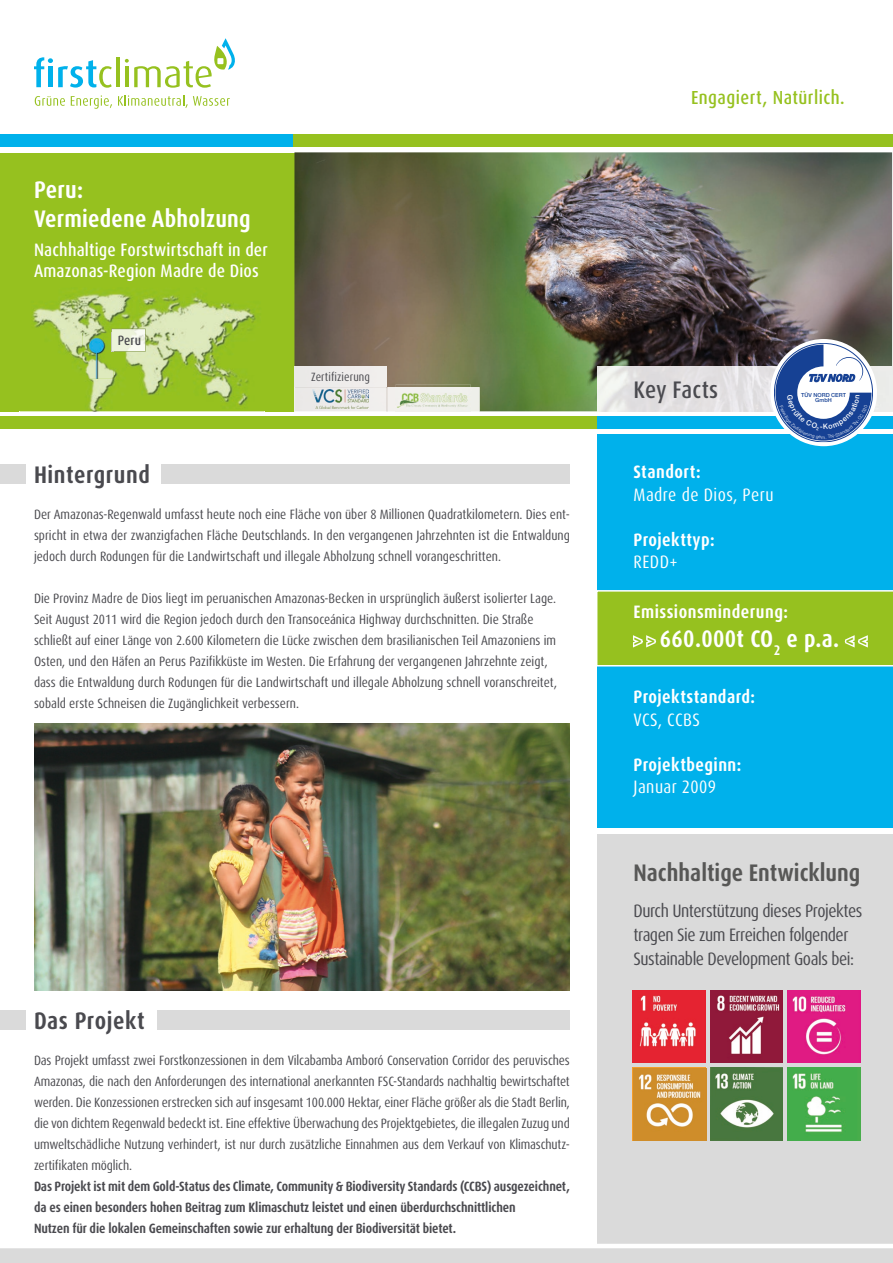
<style>
.page{position:relative;width:893px;height:1263px;background:#fff}
.page>*{position:absolute;margin:0;border:0;box-sizing:border-box;transform-origin:0 0}
.t1{font:700 condensed 24px/28.8px "Dax Pro";letter-spacing:.01em;color:#fff}
.t2{font:700 condensed 24px "Dax Pro";color:#575756}
.t3{font:700 condensed 24px "Dax Pro";letter-spacing:.025em;color:#4a4a4f}
.t4{font:500 condensed 24px "Dax Pro";letter-spacing:.005em;color:#4a4a4f}
.t5{font:500 condensed 18.9px "Dax Pro";letter-spacing:.025em;color:#96c11f}
.t6{font:condensed 18px/24px "Dax Pro";letter-spacing:-.025em;color:#4a4a4f}
.t7{font:700 condensed 18px "Dax Pro";letter-spacing:.025em;color:#fff}
.t8{font:500 condensed 18px/21.6px "Dax Pro";letter-spacing:.01em;color:#fff}
.t9{font:condensed 18px "Dax Pro";letter-spacing:.025em;color:#fff}
.t10{font:condensed 13.5px/21px "Dax Pro";color:#4a4a4f;text-align:justify}
.t11{font:700 condensed 13.5px/21px "Dax Pro";letter-spacing:-.01em;color:#4a4a4f}
.t12{font:500 condensed 13.5px "Dax Pro";color:#4a4a4f}
.t13{font:condensed 12px "Dax Pro";letter-spacing:.01em;color:#4a4a4f}
.t14{font:500 5.55px/5.6px "Helvetica Neue";color:#164194;text-align:center}
.s1{font-size:18px}
</style>
<div class="page">
<div style="left:0;top:416px;width:625px;height:13px;background:#96c11f"></div>
<svg style="left:35px;top:96px;width:30px;height:10px"></svg>
<svg style="left:71px;top:95px;width:41px;height:13px"></svg>
<svg style="left:118px;top:95px;width:112px;height:13px"></svg>
<hr style="left:116px;top:57px;width:3px;height:30px;background:#96c11f">
<svg style="left:34px;top:57px;width:78px;height:31px"></svg>
<svg style="left:125px;top:38px;width:110px;height:50px"></svg>
<div style="left:0;top:153px;width:294px;height:258px;background:#96c11f"></div>
<div style="left:0;top:135px;width:294px;height:12px;background:#00b1eb"></div>
<div style="left:294px;top:135px;width:599px;height:12px;background:#96c11f"></div>
<img style="left:20px;top:292px;width:244px;height:120px">
<div style="left:597px;top:434px;width:296px;height:393px;background:#00b1eb"></div>
<div style="left:597px;top:590px;width:296px;height:76px;background:#96c11f"></div>
<div style="left:597px;top:834px;width:296px;height:429px;background:#dadada"></div>
<img style="left:34px;top:723px;width:536px;height:267px">
<img style="left:633px;top:990px;width:72px;height:72px">
<svg style="left:710px;top:990px;width:73px;height:72px;background:#a3445e"></svg>
<svg style="left:710px;top:1067px;width:73px;height:73px;background:#6a8f61"></svg>
<img style="left:788px;top:990px;width:72px;height:72px">
<img style="left:788px;top:1067px;width:72px;height:73px">
<img style="left:633px;top:1068px;width:73px;height:73px">
<img style="left:294px;top:152px;width:598px;height:259px">
<div style="left:161px;top:464px;width:409px;height:19px;background:#dadada"></div>
<svg style="left:0;top:1244px;width:893px;height:19px"></svg>
<div style="left:294px;top:367px;width:93px;height:44px;background:#eeeceb"></div>
<img style="left:387px;top:387px;width:92px;height:24px">
<img style="left:82px;top:333px;width:32px;height:46px">
<img style="left:111px;top:329px;width:35px;height:23px">
<img style="left:111px;top:333px;width:3px;height:19px">
<img style="left:312px;top:390px;width:57px;height:18px">
<div style="left:0;top:464px;width:26px;height:19px;background:#dadada"></div>
<div style="left:157px;top:1010px;width:413px;height:19px;background:#dadada"></div>
<div style="left:0;top:1010px;width:26px;height:19px;background:#dadada"></div>
<img style="left:396px;top:384px;width:74px;height:28px">
<img style="left:396px;top:387px;width:74px;height:24px">
<svg style="left:597px;top:343px;width:296px;height:99px"></svg>
<h1 class="t1" style="left:34px;top:176px;width:218px">Peru:<br>Vermiedene Abholzung</h1>
<h3 class="t8" style="left:34px;top:239px;width:235px">Nachhaltige Forstwirtschaft in der<br>Amazonas-Region Madre de Dios</h3>
<p class="t12" style="left:118px;top:331px;width:25px">Peru</p>
<p class="t13" style="left:311px;top:369px;width:60px">Zertifizierung</p>
<h1 class="t3" style="left:34px;top:459px;width:117px">Hintergrund</h1>
<p class="t10" style="left:34px;top:504px;width:537px">Der Amazonas-Regenwald umfasst heute noch eine Fläche von über 8 Millionen Quadratkilometern. Dies ent&shy;spricht in etwa der zwanzigfachen Fläche Deutschlands. In den vergangenen Jahrzehnten ist die Entwaldung jedoch durch Rodungen für die Landwirtschaft und illegale Abholzung schnell vorangeschritten.</p>
<p class="t10" style="left:34px;top:588px;width:525px;text-align:left">Die Provinz Madre de Dios liegt im peruanischen Amazonas-Becken in ursprünglich äußerst isolierter Lage.<br>Seit August 2011 wird die Region jedoch durch den Transoceánica Highway durchschnitten. Die Straße schließt auf einer Länge von 2.600 Kilometern die Lücke zwischen dem brasilianischen Teil Amazoniens im Osten, und den Häfen an Perus Pazifikküste im Westen. Die Erfahrung der vergangenen Jahrzehnte zeigt, dass die Entwaldung durch Rodungen für die Landwirtschaft und illegale Abholzung schnell voranschreitet, sobald erste Schneisen die Zugänglichkeit verbessern.</p>
<h1 class="t3" style="left:34px;top:1005px;width:112px">Das Projekt</h1>
<p class="t10" style="left:34px;top:1050px;width:537px">Das Projekt umfasst zwei Forstkonzessionen in dem Vilcabamba Amboró Conservation Corridor des peruvisches Amazonas, die nach den Anforderungen des international anerkannten FSC-Standards nachhaltig bewirtschaftet werden. Die Konzessionen erstrecken sich auf insgesamt 100.000 Hektar, einer Fläche größer als die Stadt Berlin, die von dichtem Regenwald bedeckt ist. Eine effektive Überwachung des Projektgebietes, die illegalen Zuzug und umweltschädliche Nutzung verhindert, ist nur durch zusätzliche Einnahmen aus dem Verkauf von Klimaschutz&shy;zertifikaten möglich.</p>
<p class="t11" style="left:34px;top:1176px;width:537px">Das Projekt ist mit dem Gold-Status des Climate, Community &amp; Biodiversity Standards (CCBS) ausgezeichnet, da es einen besonders hohen Beitrag zum Klimaschutz leistet und einen überdurchschnittlichen<br>Nutzen für die lokalen Gemeinschaften sowie zur erhaltung der Biodiversität bietet.</p>
<h2 class="t5" style="left:691px;top:85px;width:155px">Engagiert, Natürlich.</h2>
<h1 class="t4" style="left:633px;top:374px;width:86px">Key Facts</h1>
<h3 class="t7" style="left:633px;top:460px;width:69px">Standort:</h3>
<h3 class="t9" style="left:633px;top:483px;width:142px">Madre de Dios, Peru</h3>
<h3 class="t7" style="left:633px;top:528px;width:83px">Projekttyp:</h3>
<h3 class="t9" style="left:633px;top:550px;width:46px">REDD+</h3>
<p class="t14" style="left:801px;top:392px;width:46px">TÜV NORD CERT<br>GmbH</p>
<h3 class="t7" style="left:633px;top:600px;width:156px">Emissionsminderung:</h3>
<h1 class="t1" style="left:633px;top:624px;width:235px"><span class="s1">&gt; &gt;</span> 660.000t CO<sub>2</sub> e p.a. <span class="s1">&lt; &lt;</span></h1>
<h3 class="t7" style="left:633px;top:685px;width:123px">Projektstandard:</h3>
<h3 class="t9" style="left:633px;top:708px;width:68px">VCS, CCBS</h3>
<h3 class="t7" style="left:633px;top:753px;width:109px">Projektbeginn:</h3>
<h3 class="t9" style="left:633px;top:775px;width:84px">Januar 2009</h3>
<h1 class="t2" style="left:633px;top:858px;width:228px">Nachhaltige Entwicklung</h1>
<h3 class="t6" style="left:633px;top:899px;width:230px">Durch Unterstützung dieses Projektes tragen Sie zum Erreichen folgender<br>Sustainable Development Goals bei:</h3>
</div>
